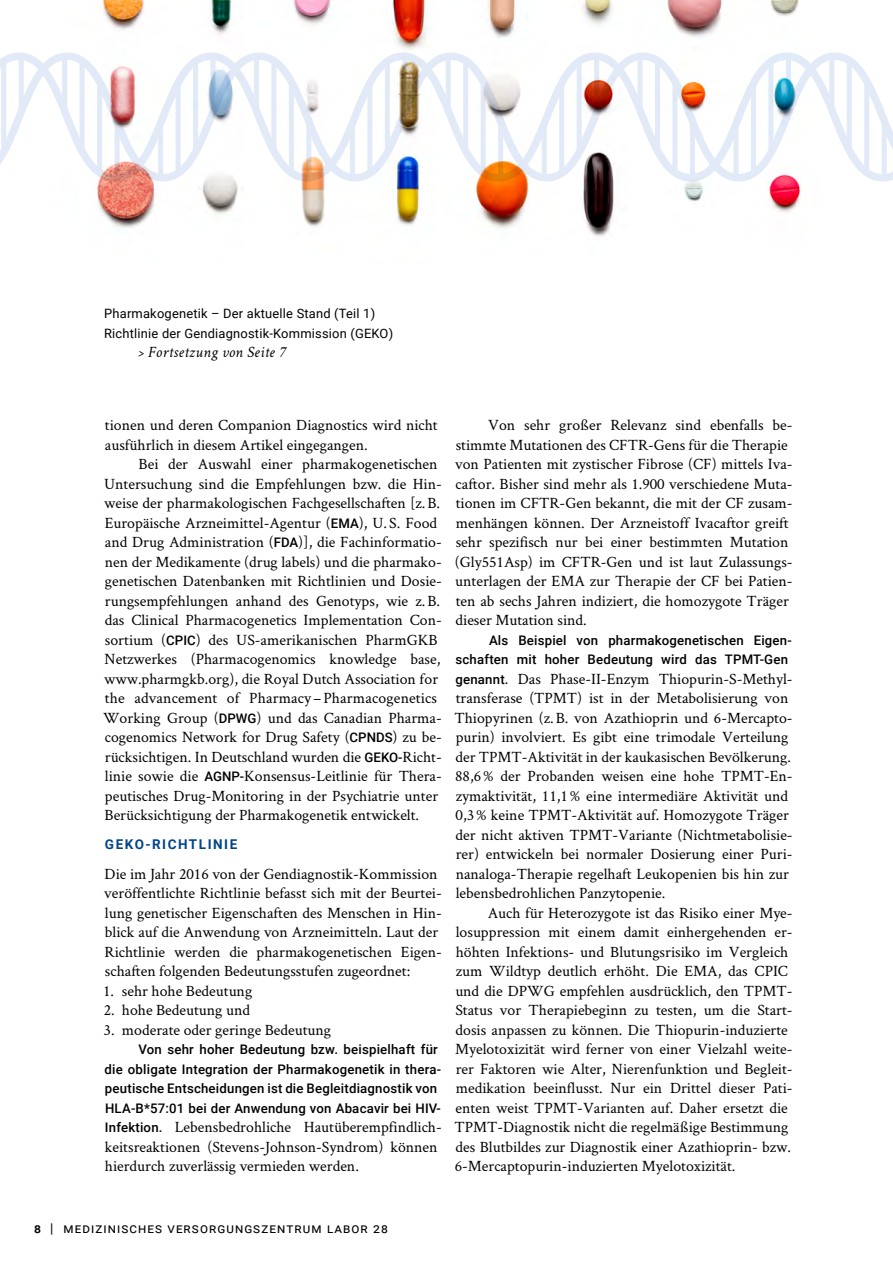
<style>
.page{position:relative;width:893px;height:1263px;background:#fff}
.page>*{position:absolute;margin:0;border:0;box-sizing:border-box;transform-origin:0 0}
.t1{font:15.75px/19.5px "Crimson Text";color:#000}
.t2{font:italic 15.75px "Crimson Text";letter-spacing:.025em;color:#000}
.t3{font:13.5px "Roboto";letter-spacing:.08em;color:#000}
.t4{font:700 13.5px "Roboto";letter-spacing:.115em;color:#004587}
.t5{font:500 13.2px/19.5px "Roboto";letter-spacing:.015em;color:#000}
.t6{font:12.9px/19.5px "Roboto";letter-spacing:.015em;color:#000}
.s1{font-family:"Roboto";font-weight:500;font-size:13.2px}
.s2{font-weight:500}
</style>
<div class="page">
<img style="left:96px;top:0;width:706px;height:236px">
<svg style="left:0;top:49px;width:893px;height:136px"></svg>
<div style="left:1px;top:63px;width:5px;height:90px;background:#e2eaf8"></div>
<div style="left:19px;top:53px;width:5px;height:60px;background:#e2eaf8"></div>
<svg style="left:115px;top:123px;width:5px;height:55px"></svg>
<div style="left:97px;top:83px;width:5px;height:90px;background:#e2eaf8"></div>
<div style="left:80px;top:63px;width:5px;height:90px;background:#e2eaf8"></div>
<div style="left:62px;top:53px;width:5px;height:60px;background:#e2eaf8"></div>
<div style="left:158px;top:123px;width:5px;height:55px;background:#e2eaf8"></div>
<div style="left:176px;top:83px;width:5px;height:90px;background:#e2eaf8"></div>
<div style="left:193px;top:63px;width:5px;height:90px;background:#e2eaf8"></div>
<svg style="left:211px;top:53px;width:5px;height:60px"></svg>
<svg style="left:306px;top:123px;width:5px;height:55px"></svg>
<div style="left:289px;top:83px;width:5px;height:90px;background:#e2eaf8"></div>
<div style="left:271px;top:63px;width:5px;height:90px;background:#e2eaf8"></div>
<div style="left:254px;top:53px;width:5px;height:60px;background:#e2eaf8"></div>
<div style="left:350px;top:123px;width:5px;height:55px;background:#e2eaf8"></div>
<div style="left:367px;top:83px;width:5px;height:90px;background:#e2eaf8"></div>
<div style="left:385px;top:63px;width:5px;height:90px;background:#e2eaf8"></div>
<svg style="left:402px;top:53px;width:5px;height:60px"></svg>
<svg style="left:498px;top:123px;width:5px;height:55px"></svg>
<div style="left:481px;top:83px;width:5px;height:90px;background:#e2eaf8"></div>
<div style="left:463px;top:63px;width:5px;height:90px;background:#e2eaf8"></div>
<div style="left:446px;top:53px;width:5px;height:60px;background:#e2eaf8"></div>
<div style="left:542px;top:123px;width:5px;height:55px;background:#e2eaf8"></div>
<div style="left:559px;top:83px;width:5px;height:90px;background:#e2eaf8"></div>
<div style="left:577px;top:63px;width:5px;height:90px;background:#e2eaf8"></div>
<svg style="left:594px;top:53px;width:5px;height:60px"></svg>
<div style="left:690px;top:123px;width:5px;height:55px;background:#e2eaf8"></div>
<div style="left:672px;top:83px;width:5px;height:90px;background:#e2eaf8"></div>
<div style="left:655px;top:63px;width:5px;height:90px;background:#e2eaf8"></div>
<div style="left:637px;top:53px;width:5px;height:60px;background:#e2eaf8"></div>
<div style="left:733px;top:123px;width:5px;height:55px;background:#e2eaf8"></div>
<div style="left:751px;top:83px;width:5px;height:90px;background:#e2eaf8"></div>
<div style="left:768px;top:63px;width:5px;height:90px;background:#e2eaf8"></div>
<svg style="left:786px;top:53px;width:5px;height:60px"></svg>
<div style="left:882px;top:123px;width:5px;height:55px;background:#e2eaf8"></div>
<div style="left:864px;top:83px;width:5px;height:90px;background:#e2eaf8"></div>
<div style="left:847px;top:63px;width:5px;height:90px;background:#e2eaf8"></div>
<div style="left:829px;top:53px;width:5px;height:60px;background:#e2eaf8"></div>
<p class="t6" style="left:104px;top:303px;width:290px">Pharmakogenetik – Der aktuelle Stand (Teil 1)<br>Richtlinie der Gendiagnostik-Kommission (GEKO)</p>
<p class="t2" style="left:138px;top:343px;width:149px">&gt; Fortsetzung von Seite 7</p>
<p class="t1" style="left:105px;top:415px;width:334px">tionen und deren Companion Diagnostics wird nicht ausführlich in diesem Artikel eingegangen.</p>
<p class="t1" style="left:103px;top:454px;width:340px;text-indent:36px">Bei der Auswahl einer pharmakogenetischen Untersuchung sind die Empfehlungen bzw. die Hin&shy;weise der pharmakologischen Fachgesellschaften [z.B.<br>Europäische Arzneimittel-Agentur (<span class="s1">EMA</span>), U. S. Food and Drug Administration (<span class="s1">FDA</span>)], die Fachinformatio&shy;nen der Medikamente (drug labels) und die pharmako&shy;genetischen Datenbanken mit Richtlinien und Dosie&shy;rungsempfehlungen anhand des Genotyps, wie z.B. das Clinical Pharmacogenetics Implementation Con&shy;sortium (<span class="s1">CPIC</span>) des US-amerikanischen PharmGKB Netzwerkes (Pharmacogenomics knowledge base, www.pharmgkb.org), die Royal Dutch Association for the advancement of Pharmacy – Pharmacogenetics Working Group (<span class="s1">DPWG</span>) und das Canadian Pharma&shy;cogenomics Network for Drug Safety (<span class="s1">CPNDS</span>) zu be&shy;rücksichtigen. In Deutschland wurden die <span class="s1">GEKO-</span>Richt&shy;linie sowie die <span class="s1">AGNP-</span>Konsensus-Leitlinie für Thera&shy;peutisches Drug-Monitoring in der Psychiatrie unter Berücksichtigung der Pharmakogenetik entwickelt.</p>
<p class="t4" style="left:105px;top:835px;width:134px">GEKO-RICHTLINIE</p>
<p class="t1" style="left:104px;top:863px;width:339px">Die im Jahr 2016 von der Gendiagnostik-Kommission veröffentlichte Richtlinie befasst sich mit der Beurtei&shy;lung genetischer Eigenschaften des Menschen in Hin&shy;blick auf die Anwendung von Arzneimitteln. Laut der Richtlinie werden die pharmakogenetischen Eigen&shy;schaften folgenden Bedeutungsstufen zugeordnet:</p>
<p class="t1" style="left:103px;top:980px;width:151px">1. sehr hohe Bedeutung</p>
<p class="t1" style="left:104px;top:1000px;width:148px">2. hohe Bedeutung und</p>
<p class="t1" style="left:104px;top:1019px;width:229px">3. moderate oder geringe Bedeutung</p>
<p class="t5" style="left:105px;top:1039px;width:338px;text-indent:34px">Von sehr hoher Bedeutung bzw. beispielhaft für die obligate Integration der Pharmakogenetik in thera&shy;peutische Entscheidungen ist die Begleitdiagnostik von HLA-B*57:01 bei der Anwendung von Abacavir bei HIV-</p>
<p class="t1" style="left:105px;top:1117px;width:338px"><span class="s1">Infektion.</span> Lebensbedrohliche Hautüberempfindlich&shy;keitsreaktionen (Stevens-Johnson-Syndrom) können hierdurch zuverlässig vermieden werden.</p>
<p class="t1" style="left:455px;top:415px;width:339px;text-indent:33px">Von sehr großer Relevanz sind ebenfalls be&shy;stimmte Mutationen des CFTR-Gens für die Therapie von Patienten mit zystischer Fibrose (CF) mittels Iva&shy;caftor. Bisher sind mehr als 1.900 verschiedene Muta&shy;tionen im CFTR-Gen bekannt, die mit der CF zusam&shy;menhängen können. Der Arzneistoff Ivacaftor greift sehr spezifisch nur bei einer bestimmten Mutation (Gly551Asp) im CFTR-Gen und ist laut Zulassungs&shy;unterlagen der EMA zur Therapie der CF bei Patien&shy;ten ab sechs Jahren indiziert, die homozygote Träger dieser Mutation sind.</p>
<p class="t5" style="left:455px;top:630px;width:338px;text-align:right">Als Beispiel von pharmakogenetischen Eigen&shy;schaften mit hoher Bedeutung wird das TPMT-Gen</p>
<p class="t1" style="left:454px;top:668px;width:340px"><span class="s1">genannt.</span> Das Phase-II-Enzym Thiopurin-S-Methyl&shy;transferase (TPMT) ist in der Metabolisierung von Thiopyrinen (z.B. von Azathioprin und 6-Mercapto&shy;purin) involviert. Es gibt eine trimodale Verteilung der TPMT-Aktivität in der kaukasischen Bevölkerung.<br>88,6% der Probanden weisen eine hohe TPMT-En&shy;zymaktivität, 11,1% eine intermediäre Aktivität und 0,3% keine TPMT-Aktivität auf. Homozygote Träger der nicht aktiven TPMT-Variante (Nichtmetabolisie&shy;rer) entwickeln bei normaler Dosierung einer Puri&shy;nanaloga-Therapie regelhaft Leukopenien bis hin zur lebensbedrohlichen Panzytopenie.</p>
<p class="t1" style="left:454px;top:902px;width:340px;text-indent:33px">Auch für Heterozygote ist das Risiko einer Mye&shy;losuppression mit einem damit einhergehenden er&shy;höhten Infektions- und Blutungsrisiko im Vergleich zum Wildtyp deutlich erhöht. Die EMA, das CPIC und die DPWG empfehlen ausdrücklich, den TPMT-Status vor Therapiebeginn zu testen, um die Start&shy;dosis anpassen zu können. Die Thiopurin-induzierte Myelotoxizität wird ferner von einer Vielzahl weite&shy;rer Faktoren wie Alter, Nierenfunktion und Begleit&shy;medikation beeinflusst. Nur ein Drittel dieser Pati&shy;enten weist TPMT-Varianten auf. Daher ersetzt die TPMT-Diagnostik nicht die regelmäßige Bestimmung des Blutbildes zur Diagnostik einer Azathioprin- bzw.<br>6-Mercaptopurin-induzierten Myelotoxizität.</p>
<p class="t3" style="left:34px;top:1219px;width:356px"><span class="s2">8</span> | medizinisches versorgungszentrum labor 28</p>
</div>
